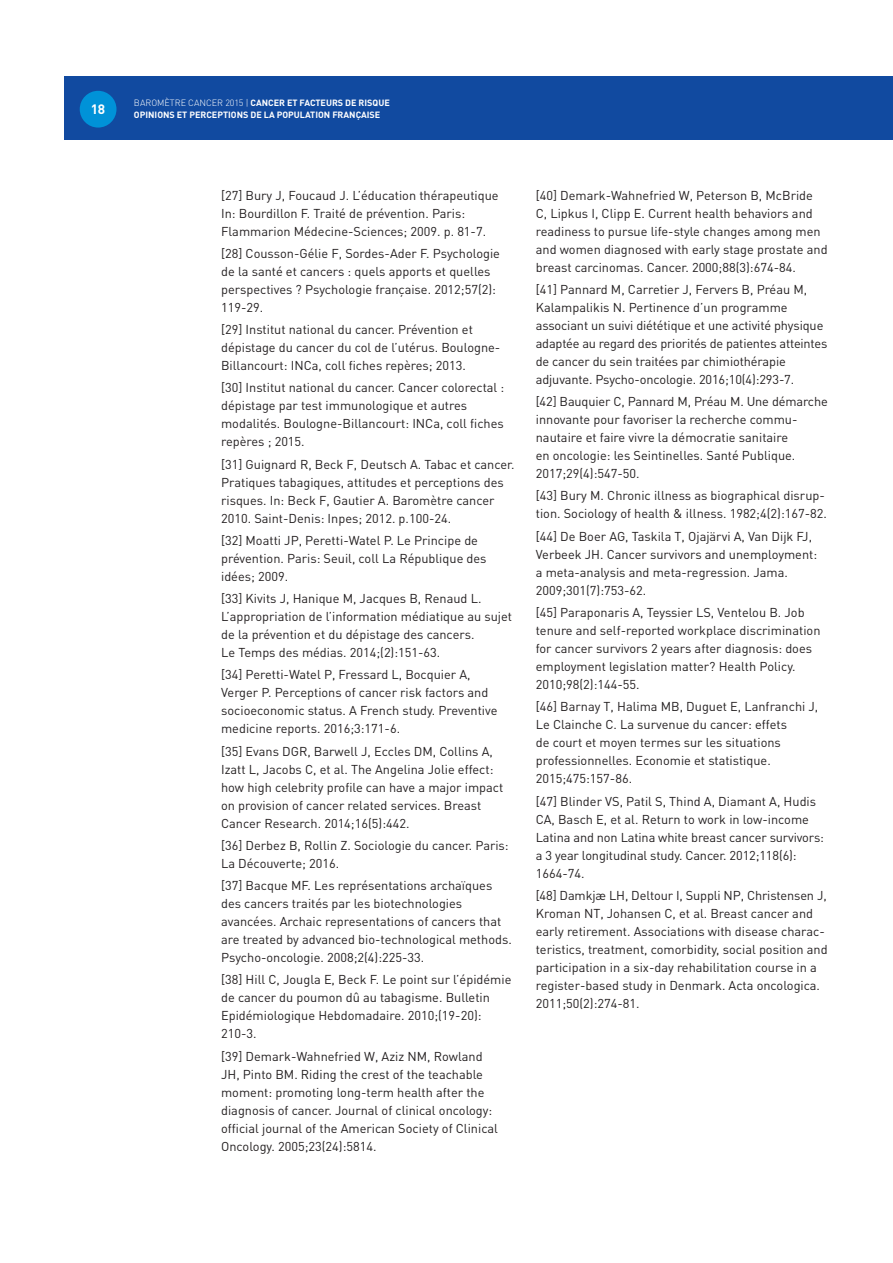
<style>
.page{position:relative;width:893px;height:1263px;background:#fff}
.page>*{position:absolute;margin:0;border:0;box-sizing:border-box;transform-origin:0 0}
.t1{font:700 13.5px "DIN Pro";color:#fff}
.t2{font:12.75px/18px "DIN Pro";color:#231f20}
.t3{font:700 9px "DIN Pro";color:#fff}
.s1{font-weight:300}
</style>
<div class="page">
<div style="left:64px;top:77px;width:829px;height:63px;background:#114aa0"></div>
<div style="left:80px;top:91px;width:36px;height:37px;background:#0092d8;border-radius:50%"></div>
<p class="t1" style="left:91px;top:100px;width:16px">18</p>
<p class="t3" style="left:134px;top:96px;width:257px"><span class="s1">BAROMÈTRE CANCER 2015 |</span> CANCER ET FACTEURS DE RISQUE</p>
<p class="t3" style="left:134px;top:108px;width:248px">OPINIONS ET PERCEPTIONS DE LA POPULATION FRANÇAISE</p>
<p class="t2" style="left:221px;top:185px;width:279px">[27] Bury J, Foucaud J. L’éducation thérapeutique<br>In: Bourdillon F. Traité de prévention. Paris:<br>Flammarion Médecine‑Sciences; 2009. p. 81‑7.</p>
<p class="t2" style="left:221px;top:244px;width:280px">[28] Cousson‑Gélie F, Sordes‑Ader F. Psychologie de la santé et cancers : quels apports et quelles perspectives ? Psychologie française. 2012;57(2):<br>119‑29.</p>
<p class="t2" style="left:221px;top:320px;width:281px">[29] Institut national du cancer. Prévention et dépistage du cancer du col de l’utérus. Boulogne‑<br>Billancourt: INCa, coll fiches repères; 2013.</p>
<p class="t2" style="left:221px;top:378px;width:285px">[30] Institut national du cancer. Cancer colorectal : dépistage par test immunologique et autres modalités. Boulogne‑Billancourt: INCa, coll fiches repères ; 2015.</p>
<p class="t2" style="left:221px;top:454px;width:295px">[31] Guignard R, Beck F, Deutsch A. Tabac et cancer.<br>Pratiques tabagiques, attitudes et perceptions des risques. In: Beck F, Gautier A. Baromètre cancer 2010. Saint‑Denis: Inpes; 2012. p.100‑24.</p>
<p class="t2" style="left:221px;top:531px;width:267px">[32] Moatti JP, Peretti‑Watel P. Le Principe de prévention. Paris: Seuil, coll La République des idées; 2009.</p>
<p class="t2" style="left:221px;top:589px;width:292px">[33] Kivits J, Hanique M, Jacques B, Renaud L.<br>L’appropriation de l’information médiatique au sujet de la prévention et du dépistage des cancers.<br>Le Temps des médias. 2014;(2):151‑63.</p>
<p class="t2" style="left:221px;top:665px;width:278px">[34] Peretti‑Watel P, Fressard L, Bocquier A, Verger P. Perceptions of cancer risk factors and socioeconomic status. A French study. Preventive medicine reports. 2016;3:171‑6.</p>
<p class="t2" style="left:221px;top:741px;width:284px">[35] Evans DGR, Barwell J, Eccles DM, Collins A, Izatt L, Jacobs C, et al. The Angelina Jolie effect: how high celebrity profile can have a major impact on provision of cancer related services. Breast Cancer Research. 2014;16(5):442.</p>
<p class="t2" style="left:221px;top:836px;width:289px">[36] Derbez B, Rollin Z. Sociologie du cancer. Paris:<br>La Découverte; 2016.</p>
<p class="t2" style="left:221px;top:876px;width:292px">[37] Bacque MF. Les représentations archaïques des cancers traités par les biotechnologies avancées. Archaic representations of cancers that are treated by advanced bio‑technological methods.<br>Psycho‑oncologie. 2008;2(4):225‑33.</p>
<p class="t2" style="left:221px;top:970px;width:292px">[38] Hill C, Jougla E, Beck F. Le point sur l’épidémie de cancer du poumon dû au tabagisme. Bulletin Epidémiologique Hebdomadaire. 2010;(19‑20):<br>210‑3.</p>
<p class="t2" style="left:221px;top:1046px;width:278px">[39] Demark‑Wahnefried W, Aziz NM, Rowland JH, Pinto BM. Riding the crest of the teachable moment: promoting long‑term health after the diagnosis of cancer. Journal of clinical oncology: official journal of the American Society of Clinical Oncology. 2005;23(24):5814.</p>
<p class="t2" style="left:536px;top:185px;width:293px">[40] Demark‑Wahnefried W, Peterson B, McBride C, Lipkus I, Clipp E. Current health behaviors and readiness to pursue life‑style changes among men and women diagnosed with early stage prostate and breast carcinomas. Cancer. 2000;88(3):674‑84.</p>
<p class="t2" style="left:536px;top:280px;width:293px">[41] Pannard M, Carretier J, Fervers B, Préau M, Kalampalikis N. Pertinence d’un programme associant un suivi diététique et une activité physique adaptée au regard des priorités de patientes atteintes de cancer du sein traitées par chimiothérapie adjuvante. Psycho‑oncologie. 2016;10(4):293‑7.</p>
<p class="t2" style="left:536px;top:392px;width:294px">[42] Bauquier C, Pannard M, Préau M. Une démarche innovante pour favoriser la recherche commu‑ nautaire et faire vivre la démocratie sanitaire<br>en oncologie: les Seintinelles. Santé Publique.<br>2017;29(4):547‑50.</p>
<p class="t2" style="left:536px;top:486px;width:293px">[43] Bury M. Chronic illness as biographical disrup‑ tion. Sociology of health &amp; illness. 1982;4(2):167‑82.</p>
<p class="t2" style="left:536px;top:527px;width:283px">[44] De Boer AG, Taskila T, Ojajärvi A, Van Dijk FJ, Verbeek JH. Cancer survivors and unemployment: a meta‑analysis and meta‑regression. Jama.<br>2009;301(7):753‑62.</p>
<p class="t2" style="left:536px;top:603px;width:286px">[45] Paraponaris A, Teyssier LS, Ventelou B. Job tenure and self‑reported workplace discrimination for cancer survivors 2 years after diagnosis: does employment legislation matter? Health Policy.<br>2010;98(2):144‑55.</p>
<p class="t2" style="left:536px;top:697px;width:284px">[46] Barnay T, Halima MB, Duguet E, Lanfranchi J, Le Clainche C. La survenue du cancer: effets<br>de court et moyen termes sur les situations professionnelles. Economie et statistique.<br>2015;475:157‑86.</p>
<p class="t2" style="left:536px;top:791px;width:290px">[47] Blinder VS, Patil S, Thind A, Diamant A, Hudis CA, Basch E, et al. Return to work in low-income Latina and non Latina white breast cancer survivors: a 3 year longitudinal study. Cancer. 2012;118(6):<br>1664‑74.</p>
<p class="t2" style="left:536px;top:886px;width:293px">[48] Damkjæ LH, Deltour I, Suppli NP, Christensen J, Kroman NT, Johansen C, et al. Breast cancer and early retirement. Associations with disease charac‑ teristics, treatment, comorbidity, social position and participation in a six‑day rehabilitation course in a register‑based study in Denmark. Acta oncologica.<br>2011;50(2):274‑81.</p>
</div>
